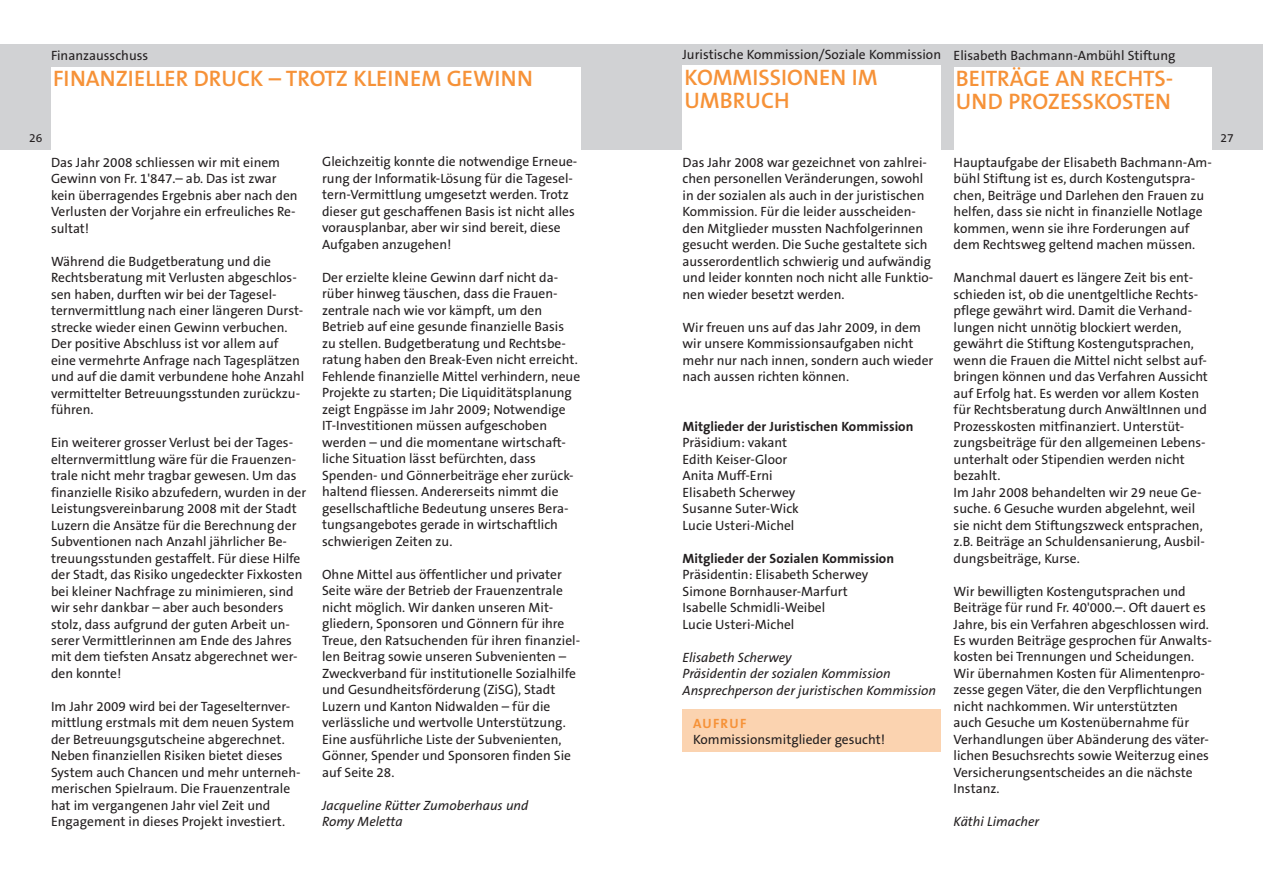
<style>
.page{position:relative;width:1263px;height:893px;background:#fff}
.page>*{position:absolute;margin:0;border:0;box-sizing:border-box;transform-origin:0 0}
.t1{font:600 22.5px/22.5px "The Sans B6";color:#f69238}
.t2{font:13.5px/16.5px "The Sans B5 Plain";color:#231f20}
.t3{font:italic 13.5px/16.5px "The Sans B5 Plain";color:#231f20}
.t4{font:700 13.5px "The Sans B7";color:#231f20}
.t5{font:700 13.5px "The Sans B7";letter-spacing:.105em;color:#f69238}
.t6{font:12px "The Sans B5 Plain";color:#231f20}
</style>
<div class="page">
<div style="left:0;top:45px;width:631px;height:105px;background:#d1d2d4"></div>
<div style="left:631px;top:45px;width:632px;height:105px;background:#d1d2d4"></div>
<div style="left:51px;top:68px;width:529px;height:99px;background:#fff"></div>
<div style="left:954px;top:68px;width:257px;height:115px;background:#fff"></div>
<div style="left:682px;top:709px;width:259px;height:43px;background:#fbd3b0"></div>
<div style="left:682px;top:65px;width:259px;height:99px;background:#fff"></div>
<p class="t2" style="left:51px;top:48px;width:99px">Finanzausschuss</p>
<h1 class="t1" style="left:53px;top:68px;width:481px">FINANZIELLER DRUCK – TROTZ KLEINEM GEWINN</h1>
<p class="t2" style="left:682px;top:47px;width:260px">Juristische Kommission/Soziale Kommission</p>
<h1 class="t1" style="left:685px;top:67px;width:193px">KOMMISSIONEN IM<br>UMBRUCH</h1>
<p class="t2" style="left:954px;top:48px;width:223px">Elisabeth Bachmann-Ambühl Stiftung</p>
<h1 class="t1" style="left:956px;top:68px;width:219px">BEITRÄGE AN RECHTS-<br>UND PROZESSKOSTEN</h1>
<p class="t6" style="left:29px;top:132px;width:15px">26</p>
<p class="t6" style="left:1220px;top:132px;width:15px">27</p>
<p class="t2" style="left:51px;top:154px;width:248px">Das Jahr 2008 schliessen wir mit einem Gewinn von Fr. 1'847.– ab. Das ist zwar kein überragendes Ergebnis aber nach den Verlusten der Vorjahre ein erfreuliches Re&shy;sultat!</p>
<p class="t2" style="left:51px;top:253px;width:255px">Während die Budgetberatung und die Rechtsberatung mit Verlusten abgeschlos&shy;sen haben, durften wir bei der Tagesel&shy;ternvermittlung nach einer längeren Durst&shy;strecke wieder einen Gewinn verbuchen.<br>Der positive Abschluss ist vor allem auf eine vermehrte Anfrage nach Tagesplätzen und auf die damit verbundene hohe Anzahl vermittelter Betreuungsstunden zurückzu&shy;führen.</p>
<p class="t2" style="left:51px;top:435px;width:257px">Ein weiterer grosser Verlust bei der Tages&shy;elternvermittlung wäre für die Frauenzen&shy;trale nicht mehr tragbar gewesen. Um das finanzielle Risiko abzufedern, wurden in der Leistungsvereinbarung 2008 mit der Stadt Luzern die Ansätze für die Berechnung der Subventionen nach Anzahl jährlicher Be&shy;treuungsstunden gestaffelt. Für diese Hilfe der Stadt, das Risiko ungedeckter Fixkosten bei kleiner Nachfrage zu minimieren, sind wir sehr dankbar – aber auch besonders stolz, dass aufgrund der guten Arbeit un&shy;serer Vermittlerinnen am Ende des Jahres mit dem tiefsten Ansatz abgerechnet wer&shy;den konnte!</p>
<p class="t2" style="left:51px;top:699px;width:251px">Im Jahr 2009 wird bei der Tageselternver&shy;mittlung erstmals mit dem neuen System der Betreuungsgutscheine abgerechnet.<br>Neben finanziellen Risiken bietet dieses System auch Chancen und mehr unterneh&shy;merischen Spielraum. Die Frauenzentrale hat im vergangenen Jahr viel Zeit und Engagement in dieses Projekt investiert.</p>
<p class="t2" style="left:322px;top:154px;width:257px">Gleichzeitig konnte die notwendige Erneue&shy;rung der Informatik-Lösung für die Tagesel&shy;tern-Vermittlung umgesetzt werden. Trotz dieser gut geschaffenen Basis ist nicht alles vorausplanbar, aber wir sind bereit, diese Aufgaben anzugehen!</p>
<p class="t2" style="left:322px;top:270px;width:260px">Der erzielte kleine Gewinn darf nicht da&shy;rüber hinweg täuschen, dass die Frauen&shy;zentrale nach wie vor kämpft, um den Betrieb auf eine gesunde finanzielle Basis zu stellen. Budgetberatung und Rechtsbe&shy;ratung haben den Break-Even nicht erreicht.<br>Fehlende finanzielle Mittel verhindern, neue Projekte zu starten; Die Liquiditätsplanung zeigt Engpässe im Jahr 2009; Notwendige IT-Investitionen müssen aufgeschoben werden – und die momentane wirtschaft&shy;liche Situation lässt befürchten, dass Spenden- und Gönnerbeiträge eher zurück&shy;haltend fliessen. Andererseits nimmt die gesellschaftliche Bedeutung unseres Bera&shy;tungsangebotes gerade in wirtschaftlich schwierigen Zeiten zu.</p>
<p class="t2" style="left:322px;top:567px;width:260px">Ohne Mittel aus öffentlicher und privater Seite wäre der Betrieb der Frauenzentrale nicht möglich. Wir danken unseren Mit&shy;gliedern, Sponsoren und Gönnern für ihre Treue, den Ratsuchenden für ihren finanziel&shy;len Beitrag sowie unseren Subvenienten – Zweckverband für institutionelle Sozialhilfe und Gesundheitsförderung (ZiSG), Stadt Luzern und Kanton Nidwalden – für die verlässliche und wertvolle Unterstützung.<br>Eine ausführliche Liste der Subvenienten, Gönner, Spender und Sponsoren finden Sie auf Seite 28.</p>
<p class="t3" style="left:322px;top:797px;width:208px">Jacqueline Rütter Zumoberhaus und<br>Romy Meletta</p>
<p class="t2" style="left:682px;top:154px;width:252px">Das Jahr 2008 war gezeichnet von zahlrei&shy;chen personellen Veränderungen, sowohl in der sozialen als auch in der juristischen Kommission. Für die leider ausscheiden&shy;den Mitglieder mussten Nachfolgerinnen gesucht werden. Die Suche gestaltete sich ausserordentlich schwierig und aufwändig und leider konnten noch nicht alle Funktio&shy;nen wieder besetzt werden.</p>
<p class="t2" style="left:682px;top:319px;width:252px">Wir freuen uns auf das Jahr 2009, in dem wir unsere Kommissionsaufgaben nicht mehr nur nach innen, sondern auch wieder nach aussen richten können.</p>
<p class="t4" style="left:682px;top:419px;width:232px">Mitglieder der Juristischen Kommission</p>
<p class="t2" style="left:682px;top:435px;width:118px">Präsidium: vakant<br>Edith Keiser-Gloor<br>Anita Muff-Erni<br>Elisabeth Scherwey<br>Susanne Suter-Wick<br>Lucie Usteri-Michel</p>
<p class="t4" style="left:682px;top:551px;width:213px">Mitglieder der Sozialen Kommission</p>
<p class="t2" style="left:682px;top:567px;width:187px">Präsidentin: Elisabeth Scherwey<br>Simone Bornhauser-Marfurt<br>Isabelle Schmidli-Weibel<br>Lucie Usteri-Michel</p>
<p class="t3" style="left:682px;top:649px;width:255px">Elisabeth Scherwey<br>Präsidentin der sozialen Kommission<br>Ansprechperson der juristischen Kommission</p>
<p class="t5" style="left:693px;top:716px;width:53px">Aufruf</p>
<p class="t2" style="left:693px;top:732px;width:193px">Kommissionsmitglieder gesucht!</p>
<p class="t2" style="left:954px;top:154px;width:260px">Hauptaufgabe der Elisabeth Bachmann-Am&shy;bühl Stiftung ist es, durch Kostengutspra&shy;chen, Beiträge und Darlehen den Frauen zu helfen, dass sie nicht in finanzielle Notlage kommen, wenn sie ihre Forderungen auf dem Rechtsweg geltend machen müssen.</p>
<p class="t2" style="left:954px;top:270px;width:256px">Manchmal dauert es längere Zeit bis ent&shy;schieden ist, ob die unentgeltliche Rechts&shy;pflege gewährt wird. Damit die Verhand&shy;lungen nicht unnötig blockiert werden, gewährt die Stiftung Kostengutsprachen, wenn die Frauen die Mittel nicht selbst auf&shy;bringen können und das Verfahren Aussicht auf Erfolg hat. Es werden vor allem Kosten für Rechtsberatung durch AnwältInnen und Prozesskosten mitfinanziert. Unterstüt&shy;zungsbeiträge für den allgemeinen Lebens&shy;unterhalt oder Stipendien werden nicht bezahlt.<br>Im Jahr 2008 behandelten wir 29 neue Ge&shy;suche. 6 Gesuche wurden abgelehnt, weil sie nicht dem Stiftungszweck entsprachen, z.B. Beiträge an Schuldensanierung, Ausbil&shy;dungsbeiträge, Kurse.</p>
<p class="t2" style="left:954px;top:583px;width:260px">Wir bewilligten Kostengutsprachen und Beiträge für rund Fr. 40'000.–. Oft dauert es Jahre, bis ein Verfahren abgeschlossen wird.<br>Es wurden Beiträge gesprochen für Anwalts&shy;kosten bei Trennungen und Scheidungen.<br>Wir übernahmen Kosten für Alimentenpro&shy;zesse gegen Väter, die den Verpflichtungen nicht nachkommen. Wir unterstützten<br>auch Gesuche um Kostenübernahme für Verhandlungen über Abänderung des väter&shy;lichen Besuchsrechts sowie Weiterzug eines Versicherungsentscheides an die nächste Instanz.</p>
<p class="t3" style="left:954px;top:814px;width:87px">Käthi Limacher</p>
</div>
